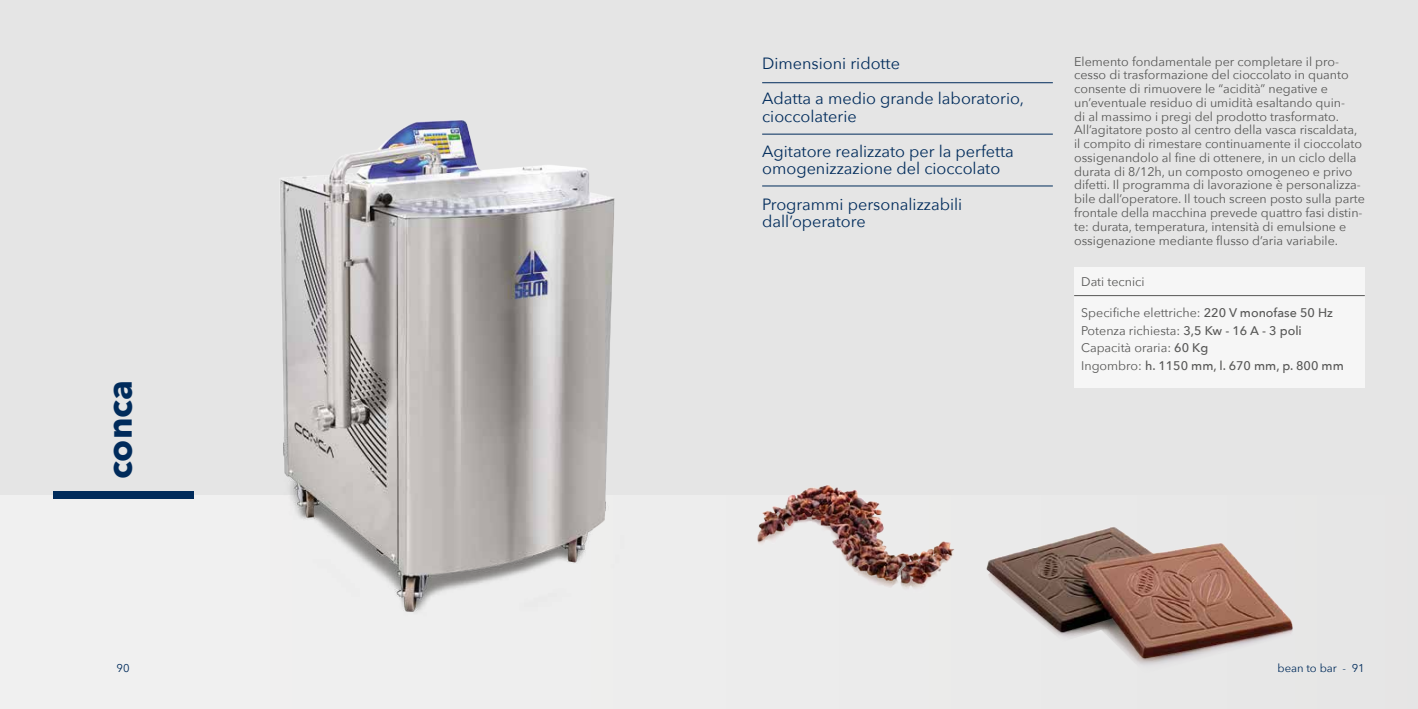
<style>
.page{position:relative;width:1418px;height:709px;background:#fff}
.page>*{position:absolute;margin:0;border:0;box-sizing:border-box;transform-origin:0 0}
.t1{font:700 35px "Avenir Next";color:#002b5b}
.t2{font:16.25px/35px "Avenir Next";color:#002b5b}
.t3{font:12.5px/13.8px "Avenir Next";color:#575756}
.t4{font:11.25px "Avenir Next";color:#002b5b}
.s1{font-weight:500}
</style>
<div class="page">
<div style="left:0;top:0;width:1417px;height:709px;background:#e5e5e5"></div>
<div style="left:0;top:495px;width:1417px;height:214px;background:#ededed"></div>
<div style="left:53px;top:491px;width:140px;height:8px;background:#002b5b"></div>
<div style="left:1074px;top:268px;width:290px;height:120px;background:#f6f6f6"></div>
<hr style="left:1074px;top:295px;width:290px;height:1px;background:#575756">
<hr style="left:762px;top:134px;width:290px;height:1px;background:#002b5b">
<hr style="left:762px;top:82px;width:290px;height:1px;background:#002b5b">
<hr style="left:762px;top:186px;width:290px;height:1px;background:#002b5b">
<img style="left:280px;top:120px;width:335px;height:492px">
<img style="left:986px;top:527px;width:307px;height:140px">
<img style="left:757px;top:485px;width:198px;height:104px">
<h1 class="t1" style="left:89px;top:479px;width:100px;rotate:-90deg">conca</h1>
<p class="t4" style="left:117px;top:658px;width:15px">90</p>
<h2 class="t2" style="left:762px;top:46px;width:263px">Dimensioni ridotte<br>Adatta a medio grande laboratorio,</h2>
<h2 class="t2" style="left:762px;top:98px;width:253px">cioccolaterie<br>Agitatore realizzato per la perfetta</h2>
<h2 class="t2" style="left:762px;top:151px;width:240px">omogenizzazione del cioccolato<br>Programmi personalizzabili</h2>
<h2 class="t2" style="left:762px;top:203px;width:105px">dall’operatore</h2>
<p class="t3" style="left:1074px;top:54px;width:292px">Elemento fondamentale per completare il pro&shy;cesso di trasformazione del cioccolato in quanto consente di rimuovere le “acidità” negative e un’eventuale residuo di umidità esaltando quin-<br>di al massimo i pregi del prodotto trasformato.<br>All’agitatore posto al centro della vasca riscaldata, il compito di rimestare continuamente il cioccolato ossigenandolo al fine di ottenere, in un ciclo della durata di 8/12h, un composto omogeneo e privo difetti. Il programma di lavorazione è personalizza&shy;bile dall’operatore. Il touch screen posto sulla parte frontale della macchina prevede quattro fasi distin&shy;te: durata, temperatura, intensità di emulsione e ossigenazione mediante flusso d’aria variabile.</p>
<p class="t3" style="left:1081px;top:274px;width:65px">Dati tecnici</p>
<p class="t3" style="left:1081px;top:303px;width:264px;line-height:17.5px">Specifiche elettriche: <span class="s1">220 V monofase 50 Hz </span>Potenza richiesta: <span class="s1">3,5 Kw - 16 A - 3 poli </span>Capacità oraria: <span class="s1">60 Kg<br></span>Ingombro: <span class="s1">h. 1150 mm, l. 670 mm, p. 800 mm</span></p>
<p class="t4" style="left:1277px;top:658px;width:89px">bean to bar - 91</p>
</div>
